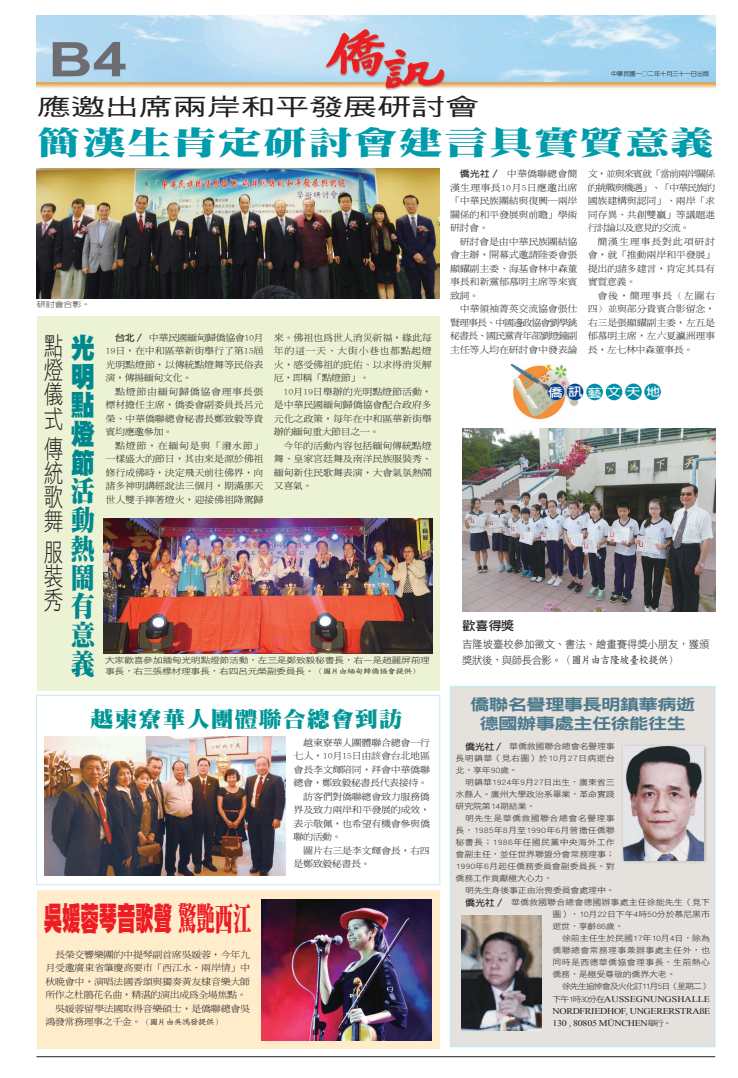
<style>
.page{position:relative;width:738px;height:1078px;background:#fff}
.page>*{position:absolute;margin:0;border:0;box-sizing:border-box;transform-origin:0 0}
.t1{font:700 47.7px "Arial";color:#6c6d70;scale:1.29 1}
.t2{font:32.5px "DF Hei Std W12";letter-spacing:-.005em;color:#ee1d23;scale:.57 1}
.t3{font:32.4px "DF Ming Std W12";letter-spacing:.03em;color:#009cac;scale:1.35 1}
.t4{font:28.4px/28.7px "DF Ming Std W12";color:#00888f;text-align:justify;scale:.85 1}
.t5{font:28.4px/28.7px "DF Hei Std W12";color:#00888f;text-align:justify;scale:.85 1}
.t6{font:25.4px/24.1px "DF Hei Std W3";color:#231f20;text-align:justify;scale:.77 1}
.t7{font:23.3px "DF Hei Std W5";letter-spacing:-.01em;color:#231f20;scale:1.47 1}
.t8{font:900 21.3px "AR Ming B5";letter-spacing:.05em;color:#009696;scale:1.07 1}
.t9{font:15.7px/19px "DF Hei Std W9";letter-spacing:-.05em;color:#4b788b;text-align:center;scale:1.25 1}
.t10{font:12.4px "DF Hei Std W7";color:#231f20;scale:1.1 1}
.t11{font:700 11.1px "AR New Hei B5";color:#fff;scale:1.25 1}
.t12{font:10.7px "DF Hei Std W3";letter-spacing:-.015em;color:#231f20}
.t13{font:500 10.7px "AR Std Kai Pro";letter-spacing:-.075em;color:#231f20}
.t14{font:300 8.8px/13.5px "AR Ming B5";letter-spacing:-.02em;color:#231f20;text-align:justify;scale:1.14 1}
.t15{font:8.8px/12px "Times New Roman";letter-spacing:-.03em;color:#231f20;text-align:justify;scale:1.14 1}
.t16{font:300 8.8px "AR Ming B5";letter-spacing:-.045em;color:#231f20;scale:1.14 1}
.t17{font:8px/10.5px "DF Hei Std W3";letter-spacing:-.045em;color:#231f20;scale:1.25 1}
.t18{font:7.9px/12px "DF Hei Std W3";letter-spacing:-.02em;color:#231f20;text-align:justify;scale:1.14 1}
.t19{font:7.9px/12.5px "DF Hei Std W3";letter-spacing:.005em;color:#231f20;scale:1.14 1}
.t20{font:7.9px "DF Hei Std W3";letter-spacing:-.115em;color:#231f20;scale:1.14 1}
.t21{font:300 7.2px "AR New Hei B5";letter-spacing:-.01em;color:#231f20;scale:1.25 1}
.t22{font:500 6px "AR New Hei B5";letter-spacing:-.01em;color:#231f20}
.s1{font-family:"AR New Hei B5";font-weight:700}
.s2{font-family:"AR Std Kai Pro";font-weight:500;font-size:7.2px}
.s3{font-family:"DF Ming Std W12"}
.s4{font-family:"AR Std Kai Pro";font-weight:500;font-size:7.9px}
.s5{font-size:11.7px}
.s6{font-family:"DF Hei Std W3";font-weight:400}
.s7{font-family:"AR New Hei B5";font-weight:700;font-size:8.8px}
.s8{font-family:"DF Hei Std W3";font-size:7.9px}
</style>
<div class="page">
<img style="left:37px;top:16px;width:677px;height:75px">
<hr style="left:36px;top:1056px;width:678px;height:1px;background:#231f20">
<div style="left:449px;top:686px;width:266px;height:361px;background:#e5e1dd"></div>
<div style="left:450px;top:686px;width:263px;height:359px;border:1px solid #c8e9f0"></div>
<div style="left:37px;top:890px;width:402px;height:158px;background:#feeccb"></div>
<div style="left:37px;top:316px;width:402px;height:375px;background:#ecf3d4"></div>
<div style="left:36px;top:694px;width:404px;height:190px;border:1px solid #c8e9f0"></div>
<img style="left:45px;top:736px;width:240px;height:139px">
<img style="left:37px;top:168px;width:402px;height:130px">
<img style="left:103px;top:518px;width:328px;height:135px">
<img style="left:510px;top:365px;width:67px;height:55px">
<div style="left:605px;top:383px;width:17px;height:17px;background:#0090ab;border-radius:50%"></div>
<div style="left:586px;top:383px;width:16px;height:17px;background:#0090ab;border-radius:50%"></div>
<div style="left:624px;top:383px;width:17px;height:17px;background:#0090ab;border-radius:50%"></div>
<div style="left:566px;top:383px;width:17px;height:17px;background:#094594;border-radius:50%"></div>
<div style="left:547px;top:383px;width:17px;height:17px;background:#094594;border-radius:50%"></div>
<div style="left:643px;top:383px;width:17px;height:17px;background:#0090ab;border-radius:50%"></div>
<img style="left:261px;top:899px;width:170px;height:140px">
<img style="left:462px;top:429px;width:252px;height:182px">
<div style="left:620px;top:743px;width:87px;height:121px;background:#231f20;opacity:.25"></div>
<img style="left:623px;top:746px;width:80px;height:114px">
<img style="left:461px;top:915px;width:79px;height:115px">
<h1 class="t1" style="left:48px;top:28px;width:62px">B4</h1>
<p class="t22" style="left:610px;top:70px;width:100px">中華民國一○二年十月三十一日出版</p>
<h3 class="t7" style="left:37px;top:94px;width:302px">應邀出席兩岸和平發展研討會</h3>
<h3 class="t3" style="left:37px;top:125px;width:503px">簡漢生肯定研討會建言具實質意義</h3>
<p class="t21" style="left:37px;top:300px;width:44px">研討會合影。</p>
<h3 class="t5" style="left:71px;top:333px;width:29px">光明點燈節</h3>
<h3 class="t4" style="left:71px;top:476px;width:29px">活動熱鬧有意義</h3>
<h3 class="t6" style="left:44px;top:333px;width:26px">點燈儀式</h3>
<h3 class="t6" style="left:44px;top:436px;width:26px">傳統歌舞</h3>
<h3 class="t6" style="left:44px;top:539px;width:26px">服裝秀</h3>
<p class="t14" style="left:105px;top:330px;width:140px;text-indent:10px"><span class="s1">台北／</span> 中華民國緬甸歸僑協會10月19日，在中和區華新街舉行了第15屆光明點燈節，以傳統點燈舞等民俗表演，傳揚緬甸文化。</p>
<p class="t14" style="left:105px;top:384px;width:140px;text-indent:10px">點燈節由緬甸歸僑協會理事長張標材擔任主席，僑委會副委員長呂元榮、中華僑聯總會秘書長鄭致毅等貴賓均應邀參加。</p>
<p class="t14" style="left:105px;top:438px;width:140px;text-indent:10px">點燈節，在緬甸是與「潑水節」一樣盛大的節日，其由來是源於佛祖修行成佛時，決定飛天前往佛界，向諸多神明講經說法三個月，期滿那天世人雙手捧著燈火，迎接佛祖降駕歸</p>
<p class="t14" style="left:273px;top:330px;width:140px">來。佛祖也為世人消災祈福，緣此每年的這一天、大街小巷也都點起燈火，感受佛祖的庇佑、以求得消災解厄，即稱「點燈節」。</p>
<p class="t14" style="left:273px;top:384px;width:140px;text-indent:10px">10月19日舉辦的光明點燈節活動，是中華民國緬甸歸僑協會配合政府多元化之政策，每年在中和區華新街舉辦的緬甸重大節目之一。</p>
<p class="t14" style="left:273px;top:438px;width:140px;text-indent:10px">今年的活動內容包括緬甸傳統點燈舞、皇家宮廷舞及南洋民族服裝秀、緬甸新住民歌舞表演，大會氣氛熱鬧又喜氣。</p>
<p class="t17" style="left:105px;top:655px;width:261px">大家歡喜參加緬甸光明點燈節活動，左三是鄭致毅秘書長，右ㄧ是趙麗屏前理事長，右三張標材理事長，右四呂元榮副委員長。<span class="s2">（圖片由緬甸歸僑協會提供）</span></p>
<h3 class="t8" style="left:90px;top:707px;width:292px">越柬寮華人團體聯合總會到訪</h3>
<p class="t14" style="left:303px;top:735px;width:112px">越柬寮華人團體聯合總會一行</p>
<p class="t14" style="left:293px;top:749px;width:121px">七人，10月15日由該會台北地區</p>
<p class="t14" style="left:293px;top:762px;width:121px">會長李文輝陪同，拜會中華僑聯</p>
<p class="t16" style="left:293px;top:778px;width:119px">總會，鄭致毅秘書長代表接待。</p>
<p class="t14" style="left:303px;top:789px;width:112px">訪客們對僑聯總會致力服務僑</p>
<p class="t14" style="left:293px;top:803px;width:121px">界及致力兩岸和平發展的成效，</p>
<p class="t14" style="left:293px;top:816px;width:121px">表示敬佩，也希望有機會參與僑</p>
<p class="t14" style="left:293px;top:830px;width:44px">聯的活動。</p>
<p class="t14" style="left:303px;top:843px;width:112px">圖片右三是李文輝會長，右四</p>
<p class="t16" style="left:293px;top:859px;width:69px">是鄭致毅秘書長。</p>
<h2 class="t2" style="left:44px;top:900px;width:366px">吳媛蓉琴音歌聲 <span class="s3">驚艷西江</span></h2>
<p class="t14" style="left:55px;top:947px;width:172px">長榮交響樂團的中提琴副首席吳媛蓉，今年九</p>
<p class="t14" style="left:45px;top:960px;width:181px">月受邀廣東省肇慶高要市「西江水•兩岸情」中</p>
<p class="t14" style="left:45px;top:974px;width:181px">秋晚會中，演唱法國香頌與獨奏黃友棣音樂大師</p>
<p class="t16" style="left:45px;top:990px;width:178px">所作之杜鵑花名曲，精湛的演出成為全場焦點。</p>
<p class="t14" style="left:55px;top:1001px;width:172px">吳媛蓉留學法國取得音樂碩士，是僑聯總會吳</p>
<p class="t16" style="left:45px;top:1017px;width:157px">鴻發常務理事之千金。<span class="s4">（圖片由吳鴻發提供）</span></p>
<p class="t14" style="left:449px;top:167px;width:113px;text-indent:10px"><span class="s1">僑光社／</span> 中華僑聯總會簡漢生理事長10月5日應邀出席「中華民族團結與復興─兩岸關係的和平發展與前瞻」學術研討會。</p>
<p class="t14" style="left:449px;top:234px;width:113px;text-indent:10px">研討會是由中華民族團結協會主辦，開幕式邀請陸委會張顯耀副主委、海基會林中森董事長和新黨郁慕明主席等來賓致詞。</p>
<p class="t14" style="left:449px;top:302px;width:113px;text-indent:10px">中華領袖菁英交流協會張仕賢理事長、中國邊政協會劉學銚秘書長、國民黨青年部劉燈鐘副主任等人均在研討會中發表論</p>
<p class="t14" style="left:587px;top:167px;width:113px">文，並與來賓就「當前兩岸關係的挑戰與機遇」、「中華民族的國族建構與認同」、兩岸「求同存異、共創雙贏」等議題進行討論以及意見的交流。</p>
<p class="t14" style="left:587px;top:234px;width:113px;text-indent:10px">簡漢生理事長對此項研討會，就「推動兩岸和平發展」提出的諸多建言，肯定其具有實質意義。</p>
<p class="t14" style="left:587px;top:288px;width:113px;text-indent:10px">會後，簡理事長（左圖右四）並與部分貴賓合影留念，右三是張顯耀副主委，左五是郁慕明主席，左六夏瀛洲理事長，左七林中森董事長。</p>
<p class="t11" style="left:547px;top:386px;width:91px"><span class="s5">僑 訊</span>藝文天 地</p>
<h3 class="t10" style="left:462px;top:618px;width:49px">歡喜得獎</h3>
<p class="t12" style="left:462px;top:638px;width:248px">吉隆坡臺校參加徵文、書法、繪畫賽得獎小朋友，獲頒</p>
<p class="t13" style="left:462px;top:655px;width:217px"><span class="s6">獎狀後，與師長合影。</span>（圖片由吉隆坡臺校提供）</p>
<h3 class="t9" style="left:470px;top:694px;width:181px">僑聯名譽理事長明鎮華病逝德國辦事處主任徐能往生</h3>
<p class="t18" style="left:455px;top:740px;width:141px;text-indent:10px"><span class="s7">僑光社／</span>華僑救國聯合總會名譽理事長明鎮華（見右圖）於10月27日病逝台北，享年90歲。</p>
<p class="t18" style="left:455px;top:775px;width:141px;text-indent:10px">明鎮華1924年9月27日出生，廣東省三水縣人。廣州大學政治系畢業，革命實踐研究院第14期結業。</p>
<p class="t18" style="left:455px;top:811px;width:141px;text-indent:10px">明先生是華僑救國聯合總會名譽理事長，1985年8月至1990年6月曾擔任僑聯秘書長；1986年任國民黨中央海外工作會副主任，並任世界聯盟分會常務理事；1990年6月起任僑務委員會副委員長。對僑務工作貢獻極大心力。</p>
<p class="t19" style="left:465px;top:883px;width:216px">明先生身後事正由治喪委員會處理中。<br><span class="s7">僑光社／</span> 華僑救國聯合總會德國辦事處主任徐能先生（見下</p>
<p class="t18" style="left:552px;top:907px;width:140px">圖），10月22日下午4時50分於慕尼黑市逝世，享齡86歲。</p>
<p class="t18" style="left:552px;top:931px;width:140px;text-indent:10px">徐前主任生於民國17年10月4日，除為僑聯總會常務理事兼辦事處主任外，也同時是西德華僑協會理事長，生前熱心僑務，是極受尊敬的僑界大老。</p>
<p class="t20" style="left:561px;top:981px;width:131px">徐先生追悼會及火化訂11月5日（星期二）</p>
<p class="t15" style="left:552px;top:992px;width:140px"><span class="s8">下午1時30分在</span>AUSSEGNUNGSHALLE NORDFRIEDHOF, UNGERERSTRAßE 130 , 80805 MÜNCHEN<span class="s8">舉行。</span></p>
</div>
